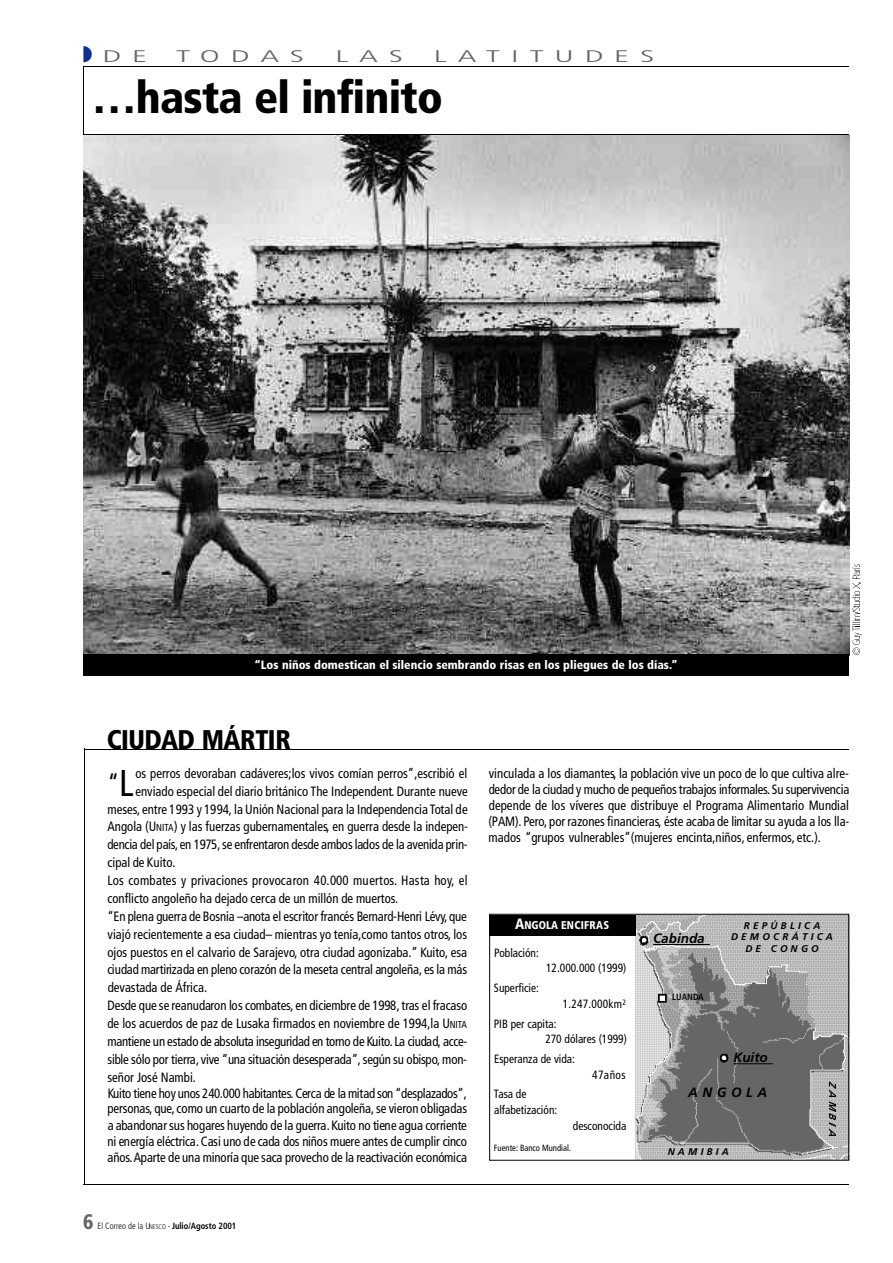
<style>
.page{position:relative;width:893px;height:1263px;background:#fff}
.page>*{position:absolute;margin:0;border:0;box-sizing:border-box;transform-origin:0 0}
.t1{font:900 condensed 45px "Frutiger";letter-spacing:-.015em;color:#000}
.t2{font:900 condensed 27px "Frutiger";letter-spacing:-.025em;color:#000}
.t3{font:condensed 24.9px "Frutiger";color:#000;scale:.95 1}
.t4{font:900 condensed 21px "Frutiger";color:#666;scale:.95 1}
.t5{font:300 condensed 16.8px "Frutiger";color:#666;scale:2 1}
.t6{font:condensed 13.5px/16px "Frutiger";color:#000;text-align:justify;scale:.95 1}
.t7{font:condensed 13.5px "Frutiger";letter-spacing:-.035em;color:#000;scale:.95 1}
.t8{font:condensed 13.5px "Frutiger";letter-spacing:-.02em;color:#000;scale:.95 1}
.t9{font:condensed 13.5px "Frutiger";letter-spacing:.02em;color:#000;scale:.95 1}
.t10{font:italic 700 13.5px "Frutiger";color:#000}
.t11{font:condensed 12px/15.8px "Frutiger";color:#000;scale:.95 1}
.t12{font:900 condensed 12px "Frutiger";color:#fff}
.t13{font:900 condensed 11.25px "Frutiger";letter-spacing:.025em;color:#fff;scale:.95 1}
.t14{font:italic 700 9.75px/11.9px "Frutiger";letter-spacing:.31em;color:#000;text-align:center}
.t15{font:700 condensed 9px "Frutiger";color:#000;scale:.95 1}
.t16{font:condensed 9px "Frutiger";color:#000;scale:.95 1}
.t17{font:700 condensed 9px "Frutiger";color:#000}
.s1{color:#0e3192}
.s2{font-size:37.2px}
.s3{font-size:10.2px}
.s4{font-weight:300}
.s5{font-weight:300;font-size:6.75px}
.s6{font-size:15px}
</style>
<div class="page">
<hr style="left:83px;top:66px;width:1px;height:69px;background:#000">
<hr style="left:84px;top:749px;width:765px;height:1px;background:#000">
<hr style="left:84px;top:749px;width:1px;height:436px;background:#000">
<hr style="left:84px;top:1184px;width:765px;height:1px;background:#000">
<img style="left:635px;top:916px;width:212px;height:115px">
<img style="left:635px;top:1031px;width:212px;height:128px">
<div style="left:489px;top:914px;width:360px;height:247px;border:1px solid #000"></div>
<hr style="left:653px;top:944px;width:56px;height:1px;background:#000">
<hr style="left:733px;top:1063px;width:39px;height:1px;background:#000">
<svg style="left:825px;top:1081px;width:11px;height:54px"></svg>
<img style="left:83px;top:136px;width:766px;height:519px">
<div style="left:83px;top:655px;width:766px;height:21px;background:#000"></div>
<hr style="left:83px;top:135px;width:766px;height:1px;background:#000">
<svg style="left:849px;top:564px;width:12px;height:91px"></svg>
<div style="left:489px;top:915px;width:146px;height:21px;background:#000"></div>
<hr style="left:83px;top:66px;width:766px;height:1px;background:#000">
<p class="t5" style="left:83px;top:50px;width:34px"><span class="s1">◗</span> D E</p>
<p class="t5" style="left:176px;top:50px;width:66px">T O D A S</p>
<p class="t5" style="left:335px;top:50px;width:35px">L A S</p>
<p class="t5" style="left:434px;top:50px;width:112px">L A T I T U D E S</p>
<h1 class="t1" style="left:92px;top:79px;width:353px">…hasta el infin i t o</h1>
<p class="t12" style="left:254px;top:660px;width:425px">“Los niños domestican el silencio sembrando risas en los pliegues de los días.”</p>
<h2 class="t2" style="left:107px;top:729px;width:186px">C I U DAD MÁRTIR</h2>
<h3 class="t3" style="left:107px;top:773px;width:29px">“<span class="s2">L</span></h3>
<p class="t6" style="left:135px;top:766px;width:351px">os perros devoraban cadáveres;los vivos comían perros”,escribió el</p>
<p class="t6" style="left:135px;top:784px;width:351px">enviado especial del diario británico The Independent. Durante nueve</p>
<p class="t6" style="left:108px;top:802px;width:380px">m e s e s, entre 1993 y 1994, la Unión Nacional para la Independencia Total de</p>
<p class="t6" style="left:107px;top:820px;width:381px">Angola (U<span class="s3">NITA</span>) y las fuerzas gubernamentales, en guerra desde la indepen-</p>
<p class="t8" style="left:107px;top:839px;width:380px">dencia del país, en 1975, se enfrentaron desde ambos lados de la avenida prin-</p>
<p class="t6" style="left:108px;top:856px;width:73px">cipal de Kuito.</p>
<p class="t9" style="left:107px;top:875px;width:380px">Los combates y privaciones provocaron 40.000 muertos. Hasta hoy, e l</p>
<p class="t6" style="left:107px;top:891px;width:308px">conflicto angoleño ha dejado cerca de un millón de muertos.</p>
<p class="t6" style="left:107px;top:909px;width:380px">“En plena guerra de Bosnia –anota el escritor francés Bernard-Henri Lévy, q u e</p>
<p class="t6" style="left:108px;top:927px;width:380px">viajó recientemente a esa ciudad– mientras yo tenía,como tantos otros, los</p>
<p class="t6" style="left:107px;top:945px;width:380px">ojos puestos en el calvario de Sarajevo, otra ciudad agonizaba.” Kuito, esa</p>
<p class="t6" style="left:107px;top:963px;width:380px">ciudad martirizada en pleno corazón de la meseta central angoleña, es la más</p>
<p class="t6" style="left:108px;top:981px;width:106px">devastada de África.</p>
<p class="t6" style="left:107px;top:998px;width:380px">Desde que se reanudaron los combates, en diciembre de 1998, tras el fracaso</p>
<p class="t6" style="left:107px;top:1016px;width:380px">de los acuerdos de paz de Lusaka firmados en noviembre de 1994,la U<span class="s3">NITA</span></p>
<p class="t7" style="left:108px;top:1036px;width:380px">mantiene un estado de absoluta inseguridad en torno de Ku i t o. La ciudad, a c c e-</p>
<p class="t6" style="left:107px;top:1052px;width:380px">sible sólo por tierra, vive “una situación desesperada”, según su obispo, m o n-</p>
<p class="t6" style="left:107px;top:1070px;width:95px">señor José Nambi.</p>
<p class="t6" style="left:107px;top:1086px;width:380px">Kuito tiene hoy unos 240.000 habitantes. Cerca de la mitad son “ d e s p l a z a d o s ” , p e r s o n a s, q u e, como un cuarto de la población angoleña, se vieron obligadas a abandonar sus hogares huyendo de la guerra. Kuito no tiene agua corriente ni energía eléctrica. Casi uno de cada dos niños muere antes de cumplir cinco a ñ o s.Aparte de una minoría que saca provecho de la reactivación económica</p>
<h3 class="t4" style="left:83px;top:1213px;width:12px">6</h3>
<p class="t15" style="left:98px;top:1222px;width:147px"><span class="s4">El Correo de la U</span><span class="s5">NESCO</span> <span class="s4">-</span> Julio/Agosto 2001</p>
<p class="t6" style="left:488px;top:766px;width:381px">vinculada a los diamantes, la población vive un poco de lo que cultiva alre&shy;dedor de la ciudad y mucho de pequeños trabajos informales. Su supervivencia depende de los víveres que distribuye el Programa Alimentario Mundial ( PA M ) . Pe r o, por razones fin a n c i e r a s, éste acaba de limitar su ayuda a los lla&shy;mados “grupos vulnerables”(mujeres encinta,niños, enfermos, etc.).</p>
<p class="t13" style="left:515px;top:921px;width:100px"><span class="s6">A</span>NGOLA ENCIFRAS</p>
<p class="t11" style="left:494px;top:946px;width:49px">Población:</p>
<p class="t11" style="left:494px;top:981px;width:49px">Superficie:</p>
<p class="t11" style="left:546px;top:961px;width:86px">12.000.000 (1999)</p>
<p class="t11" style="left:563px;top:997px;width:68px">1.247.000km<sup>2</sup></p>
<p class="t11" style="left:545px;top:1016px;width:87px;text-indent:-52px">PIB per capita:<br>270 dólares (1999)</p>
<p class="t11" style="left:494px;top:1052px;width:87px">Esperanza de vida:</p>
<p class="t11" style="left:592px;top:1067px;width:37px">47años</p>
<p class="t11" style="left:494px;top:1087px;width:68px">Tasa de alfabetización:</p>
<p class="t11" style="left:573px;top:1118px;width:58px">desconocida</p>
<p class="t16" style="left:494px;top:1144px;width:82px">Fuente: Banco Mundial.</p>
<p class="t10" style="left:653px;top:933px;width:53px">Cabinda</p>
<p class="t17" style="left:672px;top:993px;width:33px">LUANDA</p>
<p class="t14" style="left:731px;top:920px;width:103px">R E P Ú B L I C A<br>D E M O C R Á T I C A<br>DE CONGO</p>
<p class="t10" style="left:733px;top:1052px;width:36px">Kuito</p>
<p class="t10" style="left:688px;top:1087px;width:80px">A N G O L A</p>
<p class="t14" style="left:667px;top:1147px;width:63px">N A M I B I A</p>
</div>
